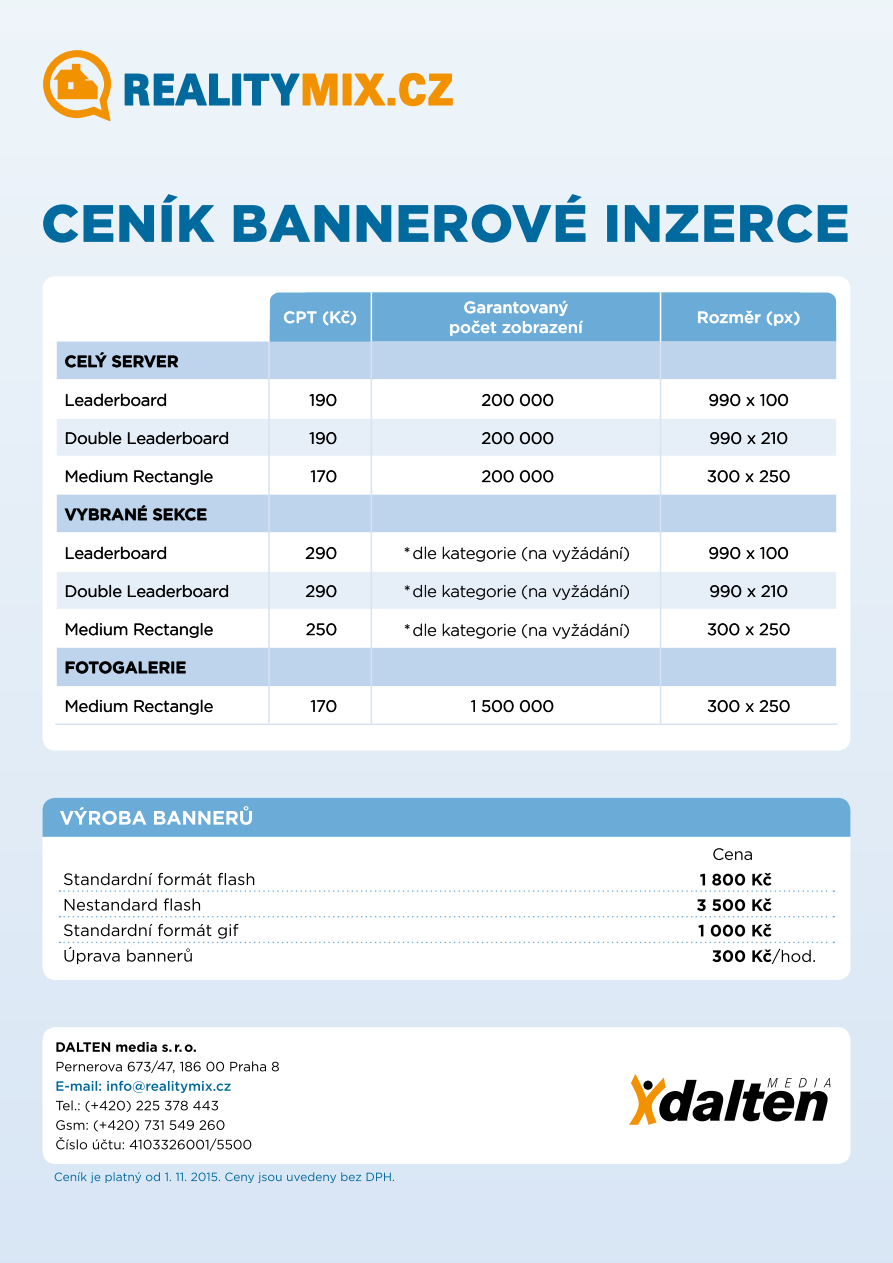
<style>
.page{position:relative;width:893px;height:1263px;background:#e5eef7}
.page>*{position:absolute;margin:0;border:0;box-sizing:border-box;transform-origin:0 0}
.t1{font:16.5px "Gotham";letter-spacing:-.015em;color:#000}
.t2{font:300 16.5px "Gotham";letter-spacing:-.01em;color:#000}
.t3{font:500 16.5px/19.8px "Gotham";color:#fff;text-align:center}
.t4{font:700 16.5px "Gotham";letter-spacing:-.015em;color:#000}
</style>
<div class="page">
<div style="left:43px;top:276px;width:807px;height:474px;background:#fff;border-radius:13px"></div>
<svg style="left:43px;top:194px;width:804px;height:49px"></svg>
<svg style="left:55px;top:1172px;width:339px;height:11px"></svg>
<div style="left:43px;top:1027px;width:807px;height:137px;background:#fff;border-radius:13px"></div>
<svg style="left:56px;top:1120px;width:195px;height:31px"></svg>
<svg style="left:56px;top:1100px;width:162px;height:12px"></svg>
<svg style="left:56px;top:1081px;width:175px;height:12px"></svg>
<svg style="left:57px;top:1060px;width:222px;height:13px"></svg>
<svg style="left:56px;top:1042px;width:140px;height:10px"></svg>
<svg style="left:629px;top:1074px;width:201px;height:51px"></svg>
<svg style="left:643px;top:1080px;width:10px;height:10px"></svg>
<div style="left:43px;top:798px;width:807px;height:182px;background:#fff;border-radius:13px"></div>
<svg style="left:713px;top:848px;width:39px;height:12px"></svg>
<svg style="left:43px;top:798px;width:807px;height:39px;background:#71aed9"></svg>
<svg style="left:60px;top:873px;width:774px;height:19px"></svg>
<svg style="left:60px;top:898px;width:774px;height:19px"></svg>
<svg style="left:60px;top:924px;width:774px;height:40px"></svg>
<div style="left:269px;top:292px;width:102px;height:50px;background:#6aabd8"></div>
<svg style="left:57px;top:342px;width:779px;height:344px;fill:#bdd4ec"></svg>
<svg style="left:57px;top:419px;width:779px;height:190px"></svg>
<hr style="left:55px;top:379px;width:213px;height:2px;background:#fff">
<hr style="left:270px;top:379px;width:101px;height:2px;background:#fff">
<hr style="left:372px;top:379px;width:288px;height:2px;background:#fff">
<hr style="left:661px;top:379px;width:177px;height:2px;background:#fff">
<hr style="left:55px;top:417px;width:213px;height:2px;background:#fff">
<hr style="left:270px;top:417px;width:101px;height:2px;background:#fff">
<hr style="left:372px;top:417px;width:288px;height:2px;background:#fff">
<hr style="left:661px;top:417px;width:177px;height:2px;background:#fff">
<hr style="left:55px;top:456px;width:213px;height:1px;background:#fff">
<hr style="left:270px;top:456px;width:101px;height:1px;background:#fff">
<hr style="left:372px;top:456px;width:288px;height:1px;background:#fff">
<hr style="left:661px;top:456px;width:177px;height:1px;background:#fff">
<hr style="left:55px;top:532px;width:213px;height:2px;background:#fff">
<hr style="left:270px;top:532px;width:101px;height:2px;background:#fff">
<hr style="left:372px;top:532px;width:288px;height:2px;background:#fff">
<hr style="left:661px;top:532px;width:177px;height:2px;background:#fff">
<hr style="left:55px;top:570px;width:213px;height:2px;background:#fff">
<hr style="left:270px;top:570px;width:101px;height:2px;background:#fff">
<hr style="left:372px;top:570px;width:288px;height:2px;background:#fff">
<hr style="left:661px;top:570px;width:177px;height:2px;background:#fff">
<hr style="left:55px;top:609px;width:213px;height:1px;background:#fff">
<hr style="left:270px;top:609px;width:101px;height:1px;background:#fff">
<hr style="left:372px;top:609px;width:288px;height:1px;background:#fff">
<hr style="left:661px;top:609px;width:177px;height:1px;background:#fff">
<hr style="left:268px;top:342px;width:2px;height:38px;background:#d6e3f2">
<hr style="left:371px;top:342px;width:1px;height:38px;background:#d6e3f2">
<hr style="left:660px;top:342px;width:1px;height:38px;background:#d6e3f2">
<hr style="left:268px;top:380px;width:2px;height:38px;background:#d6e3f2">
<hr style="left:371px;top:380px;width:1px;height:38px;background:#d6e3f2">
<hr style="left:660px;top:380px;width:1px;height:38px;background:#d6e3f2">
<hr style="left:268px;top:418px;width:2px;height:38px;background:#d6e3f2">
<hr style="left:371px;top:418px;width:1px;height:38px;background:#d6e3f2">
<hr style="left:660px;top:418px;width:1px;height:38px;background:#d6e3f2">
<hr style="left:268px;top:456px;width:2px;height:39px;background:#d6e3f2">
<hr style="left:371px;top:456px;width:1px;height:39px;background:#d6e3f2">
<hr style="left:660px;top:456px;width:1px;height:39px;background:#d6e3f2">
<hr style="left:268px;top:495px;width:2px;height:38px;background:#d6e3f2">
<hr style="left:371px;top:495px;width:1px;height:38px;background:#d6e3f2">
<hr style="left:660px;top:495px;width:1px;height:38px;background:#d6e3f2">
<hr style="left:268px;top:533px;width:2px;height:38px;background:#d6e3f2">
<hr style="left:371px;top:533px;width:1px;height:38px;background:#d6e3f2">
<hr style="left:660px;top:533px;width:1px;height:38px;background:#d6e3f2">
<hr style="left:268px;top:571px;width:2px;height:38px;background:#d6e3f2">
<hr style="left:371px;top:571px;width:1px;height:38px;background:#d6e3f2">
<hr style="left:660px;top:571px;width:1px;height:38px;background:#d6e3f2">
<hr style="left:268px;top:609px;width:2px;height:39px;background:#d6e3f2">
<hr style="left:371px;top:609px;width:1px;height:39px;background:#d6e3f2">
<hr style="left:660px;top:609px;width:1px;height:39px;background:#d6e3f2">
<hr style="left:268px;top:648px;width:2px;height:38px;background:#d6e3f2">
<hr style="left:371px;top:648px;width:1px;height:38px;background:#d6e3f2">
<hr style="left:660px;top:648px;width:1px;height:38px;background:#d6e3f2">
<hr style="left:268px;top:686px;width:2px;height:37px;background:#d6e3f2">
<hr style="left:371px;top:686px;width:1px;height:37px;background:#d6e3f2">
<hr style="left:660px;top:686px;width:1px;height:37px;background:#d6e3f2">
<hr style="left:268px;top:292px;width:2px;height:50px;background:#fff">
<hr style="left:55px;top:723px;width:214px;height:2px;background:#d6e3f2">
<hr style="left:269px;top:723px;width:102px;height:2px;background:#d6e3f2">
<hr style="left:371px;top:723px;width:289px;height:2px;background:#d6e3f2">
<hr style="left:660px;top:723px;width:178px;height:2px;background:#d6e3f2">
<svg style="left:708px;top:700px;width:81px;height:12px"></svg>
<svg style="left:471px;top:700px;width:82px;height:12px"></svg>
<svg style="left:311px;top:700px;width:25px;height:12px"></svg>
<svg style="left:66px;top:700px;width:147px;height:14px"></svg>
<svg style="left:66px;top:662px;width:120px;height:12px"></svg>
<svg style="left:708px;top:623px;width:81px;height:12px"></svg>
<svg style="left:405px;top:623px;width:224px;height:15px"></svg>
<svg style="left:307px;top:623px;width:29px;height:12px"></svg>
<svg style="left:66px;top:623px;width:147px;height:15px"></svg>
<svg style="left:710px;top:585px;width:77px;height:12px"></svg>
<svg style="left:405px;top:585px;width:224px;height:15px;background:#c7ced6"></svg>
<svg style="left:306px;top:585px;width:30px;height:12px"></svg>
<svg style="left:66px;top:585px;width:162px;height:12px;background:#aab0b8"></svg>
<svg style="left:709px;top:547px;width:79px;height:12px"></svg>
<svg style="left:405px;top:547px;width:224px;height:14px"></svg>
<svg style="left:306px;top:547px;width:30px;height:12px"></svg>
<svg style="left:66px;top:547px;width:100px;height:12px"></svg>
<svg style="left:65px;top:505px;width:141px;height:16px;background:#798898"></svg>
<svg style="left:708px;top:470px;width:81px;height:12px"></svg>
<svg style="left:482px;top:470px;width:71px;height:12px"></svg>
<svg style="left:311px;top:470px;width:25px;height:12px"></svg>
<svg style="left:66px;top:470px;width:147px;height:15px"></svg>
<svg style="left:710px;top:432px;width:77px;height:12px"></svg>
<svg style="left:482px;top:432px;width:71px;height:12px"></svg>
<svg style="left:310px;top:432px;width:26px;height:12px"></svg>
<svg style="left:66px;top:432px;width:162px;height:12px;background:#aab0b8"></svg>
<svg style="left:709px;top:394px;width:79px;height:12px"></svg>
<svg style="left:482px;top:394px;width:71px;height:12px"></svg>
<svg style="left:310px;top:394px;width:26px;height:12px"></svg>
<svg style="left:66px;top:394px;width:100px;height:12px"></svg>
<svg style="left:65px;top:352px;width:113px;height:15px;background:#788796"></svg>
<svg style="left:269px;top:292px;width:87px;height:33px"></svg>
<svg style="left:371px;top:291px;width:466px;height:51px;background:#79b3dc"></svg>
<svg style="left:125px;top:74px;width:105px;height:32px"></svg>
<div style="left:232px;top:74px;width:9px;height:32px;background:#00699e"></div>
<svg style="left:244px;top:74px;width:94px;height:32px"></svg>
<div style="left:343px;top:74px;width:9px;height:32px;background:#f39200"></div>
<svg style="left:354px;top:74px;width:31px;height:32px"></svg>
<div style="left:387px;top:98px;width:8px;height:8px;background:#f39200"></div>
<svg style="left:399px;top:73px;width:54px;height:33px"></svg>
<svg style="left:43px;top:50px;width:68px;height:71px"></svg>
<p class="t3" style="left:283px;top:307px;width:76px">CPT (Kč)</p>
<p class="t3" style="left:449px;top:297px;width:135px">Garantovaný počet zobrazení</p>
<p class="t3" style="left:697px;top:307px;width:105px">Rozměr (px)</p>
<p class="t4" style="left:65px;top:351px;width:116px">CELÝ SERVER</p>
<p class="t1" style="left:65px;top:389px;width:104px">Leaderboard</p>
<p class="t1" style="left:309px;top:389px;width:30px">190</p>
<p class="t1" style="left:481px;top:389px;width:74px">200 000</p>
<p class="t1" style="left:708px;top:389px;width:82px">990 x 100</p>
<p class="t1" style="left:65px;top:427px;width:166px">Double Leaderboard</p>
<p class="t1" style="left:309px;top:427px;width:30px">190</p>
<p class="t1" style="left:481px;top:427px;width:74px">200 000</p>
<p class="t1" style="left:709px;top:427px;width:80px">990 x 210</p>
<p class="t1" style="left:65px;top:466px;width:150px">Medium Rectangle</p>
<p class="t1" style="left:310px;top:466px;width:28px">170</p>
<p class="t1" style="left:481px;top:466px;width:74px">200 000</p>
<p class="t1" style="left:707px;top:466px;width:85px">300 x 250</p>
<p class="t4" style="left:65px;top:504px;width:144px">VYBRANÉ SEKCE</p>
<p class="t1" style="left:65px;top:542px;width:104px">Leaderboard</p>
<p class="t1" style="left:305px;top:542px;width:34px">290</p>
<p class="t2" style="left:404px;top:542px;width:228px">* dle kategorie (na vyžádání)</p>
<p class="t1" style="left:708px;top:542px;width:82px">990 x 100</p>
<p class="t1" style="left:65px;top:580px;width:166px">Double Leaderboard</p>
<p class="t1" style="left:305px;top:580px;width:34px">290</p>
<p class="t2" style="left:404px;top:581px;width:228px">* dle kategorie (na vyžádání)</p>
<p class="t1" style="left:709px;top:580px;width:80px">990 x 210</p>
<p class="t1" style="left:65px;top:619px;width:150px">Medium Rectangle</p>
<p class="t1" style="left:306px;top:619px;width:33px">250</p>
<p class="t2" style="left:404px;top:619px;width:228px">* dle kategorie (na vyžádání)</p>
<p class="t1" style="left:707px;top:619px;width:85px">300 x 250</p>
<p class="t4" style="left:65px;top:657px;width:123px">FOTOGALERIE</p>
<p class="t1" style="left:65px;top:695px;width:150px">Medium Rectangle</p>
<p class="t1" style="left:310px;top:695px;width:28px">170</p>
<p class="t1" style="left:471px;top:695px;width:85px">1 500 000</p>
<p class="t1" style="left:707px;top:695px;width:85px">300 x 250</p>
</div>
